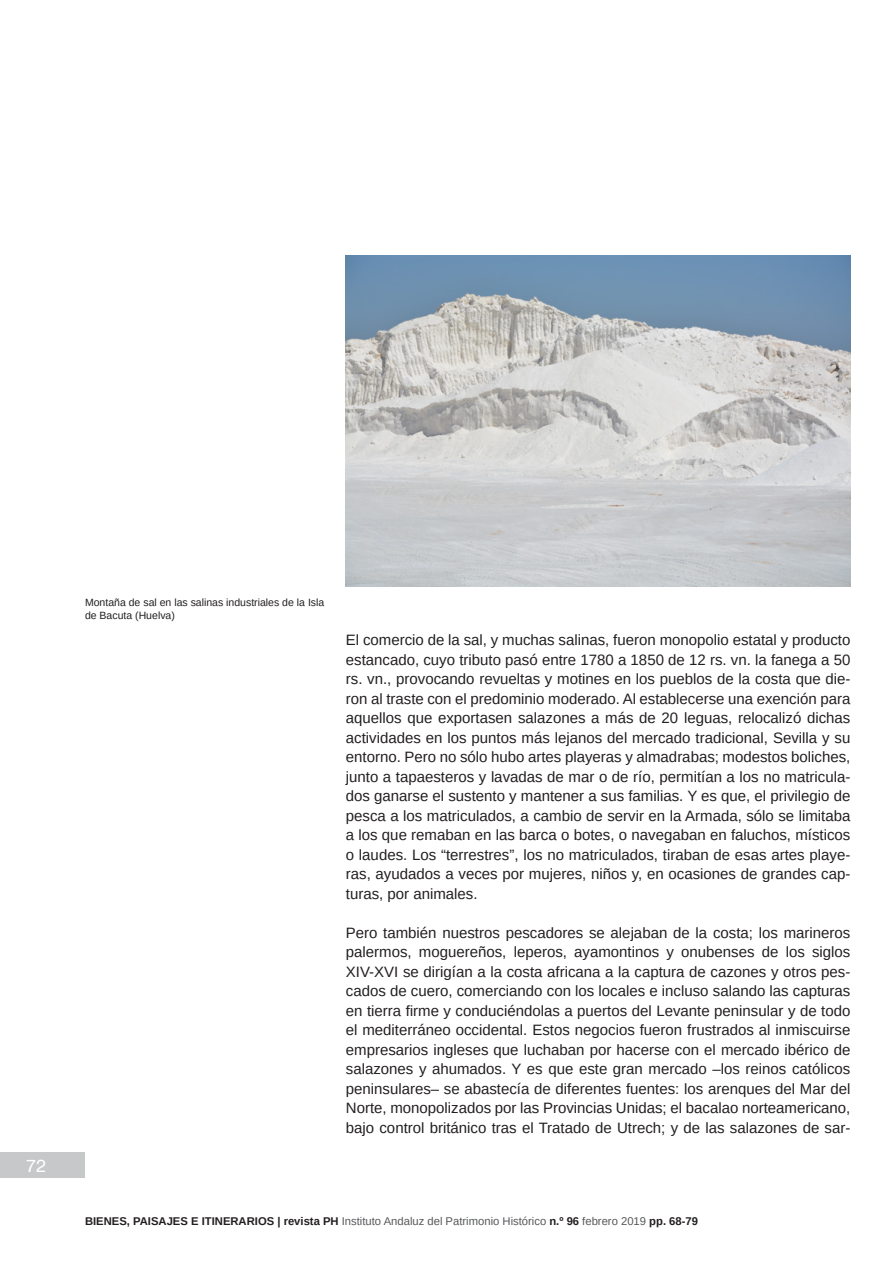
<style>
.page{position:relative;width:893px;height:1263px;background:#fff}
.page>*{position:absolute;margin:0;border:0;box-sizing:border-box;transform-origin:0 0}
.t1{font:18px "Swiss 721 BT";color:#fff}
.t2{font:15px/19.5px "Arimo";color:#231f20;text-align:justify}
.t3{font:700 11.25px "Arimo";color:#231f20}
.Pie_de_Foto{font:10.5px/12.6px "Arimo";color:#231f20}
.s1{font-weight:400;color:#57585a}
</style>
<div class="page">
<div style="left:0;top:1152px;width:85px;height:26px;background:#c7c8ca"></div>
<img style="left:346px;top:255px;width:504px;height:332px">
<p class="t1" style="left:26px;top:1154px;width:21px">72</p>
<p class="Pie_de_Foto" style="left:85px;top:596px;width:241px">Montaña de sal en las salinas industriales de la Isla de Bacuta (Huelva)</p>
<p class="t2" style="left:346px;top:630px;width:506px">El comercio de la sal, y muchas salinas, fueron monopolio estatal y producto estancado, cuyo tributo pasó entre 1780 a 1850 de 12 rs. vn. la fanega a 50 rs. vn., provocando revueltas y motines en los pueblos de la costa que die&shy;ron al traste con el predominio moderado. Al establecerse una exención para aquellos que exportasen salazones a más de 20 leguas, relocalizó dichas actividades en los puntos más lejanos del mercado tradicional, Sevilla y su entorno. Pero no sólo hubo artes playeras y almadrabas; modestos boliches, junto a tapaesteros y lavadas de mar o de río, permitían a los no matricula&shy;dos ganarse el sustento y mantener a sus familias. Y es que, el privilegio de pesca a los matriculados, a cambio de servir en la Armada, sólo se limitaba a los que remaban en las barca o botes, o navegaban en faluchos, místicos o laudes. Los “terrestres”, los no matriculados, tiraban de esas artes playe&shy;ras, ayudados a veces por mujeres, niños y, en ocasiones de grandes cap&shy;turas, por animales.</p>
<p class="t2" style="left:346px;top:923px;width:506px">Pero también nuestros pescadores se alejaban de la costa; los marineros palermos, moguereños, leperos, ayamontinos y onubenses de los siglos XIV-XVI se dirigían a la costa africana a la captura de cazones y otros pes&shy;cados de cuero, comerciando con los locales e incluso salando las capturas en tierra firme y conduciéndolas a puertos del Levante peninsular y de todo el mediterráneo occidental. Estos negocios fueron frustrados al inmiscuirse empresarios ingleses que luchaban por hacerse con el mercado ibérico de salazones y ahumados. Y es que este gran mercado –los reinos católicos peninsulares– se abastecía de diferentes fuentes: los arenques del Mar del Norte, monopolizados por las Provincias Unidas; el bacalao norteamericano, bajo control británico tras el Tratado de Utrech; y de las salazones de sar-</p>
<p class="t3" style="left:85px;top:1213px;width:614px">BIENES, PAISAJES E ITINERARIOS | revista PH <span class="s1">Instituto Andaluz del Patrimonio Histórico</span> n.º 96 <span class="s1">febrero 2019</span> pp. 68-79</p>
</div>
